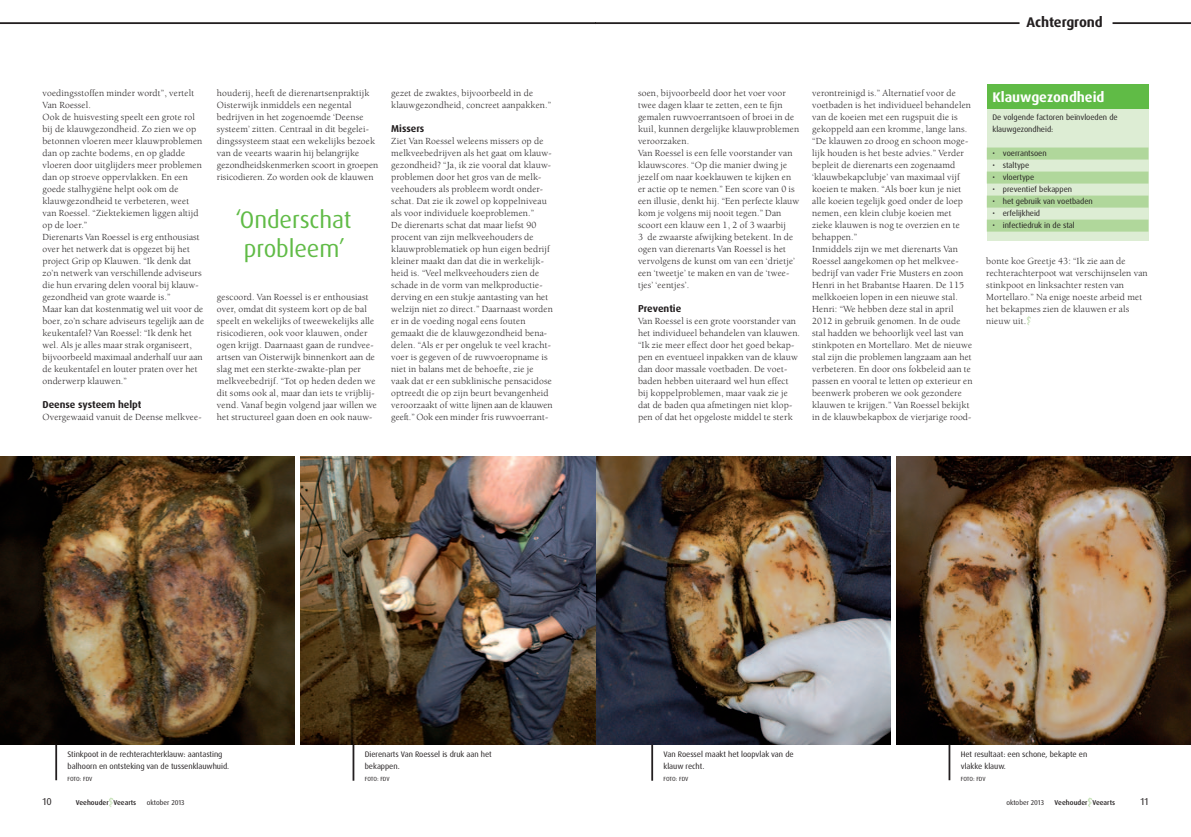
<style>
.page{position:relative;width:1191px;height:837px;background:#fff}
.page>*{position:absolute;margin:0;border:0;box-sizing:border-box;transform-origin:0 0}
.t1{font:24px/29px "Dax OT";letter-spacing:-.005em;color:#60bb46;text-align:center}
.t2{font:700 14px "Dax OT";letter-spacing:-.005em;color:#fff}
.t3{font:700 14px "Dax OT";letter-spacing:-.005em;color:#231f20}
.t4{font:700 10px "Dax OT";letter-spacing:-.005em;color:#231f20}
.t5{font:10px "Dax OT";color:#231f20}
.t6{font:9.6px/12px "Berkeley Std";letter-spacing:.015em;color:#231f20}
.t7{font:8px/12px "Dax OT";letter-spacing:-.005em;color:#231f20}
.t8{font:500 7px "Dax OT";letter-spacing:.005em;color:#231f20}
.t9{font:7px "Dax OT";color:#231f20}
.t10{font:6px "Dax OT";color:#231f20}
</style>
<div class="page">
<img style="left:595px;top:456px;width:296px;height:288px">
<img style="left:0;top:456px;width:295px;height:288px">
<img style="left:896px;top:456px;width:295px;height:288px">
<img style="left:300px;top:456px;width:295px;height:288px">
<div style="left:986px;top:84px;width:162px;height:156px;background:#ddedd4"></div>
<div style="left:986px;top:147px;width:162px;height:12px;background:#b0d79b"></div>
<div style="left:986px;top:171px;width:162px;height:12px;background:#b0d79b"></div>
<div style="left:986px;top:195px;width:162px;height:12px;background:#b0d79b"></div>
<div style="left:986px;top:219px;width:162px;height:12px;background:#b0d79b"></div>
<div style="left:986px;top:84px;width:162px;height:24px;background:#60bb46"></div>
<hr style="left:0;top:22px;width:595px;height:2px;background:#231f20">
<svg style="left:109px;top:797px;width:4px;height:9px"></svg>
<hr style="left:595px;top:22px;width:424px;height:2px;background:#231f20">
<hr style="left:1112px;top:22px;width:79px;height:2px;background:#231f20">
<svg style="left:1088px;top:797px;width:4px;height:9px"></svg>
<svg style="left:1026px;top:316px;width:5px;height:9px"></svg>
<hr style="left:651px;top:744px;width:2px;height:36px;background:#231f20">
<hr style="left:55px;top:744px;width:2px;height:36px;background:#231f20">
<hr style="left:948px;top:744px;width:2px;height:36px;background:#231f20">
<hr style="left:352px;top:744px;width:2px;height:36px;background:#231f20">
<p class="t6" style="left:43px;top:87px;width:163px">voedingsstoffen minder wordt”, vertelt Van Roessel.<br>Ook de huisvesting speelt een grote rol bij de klauwgezondheid. Zo zien we op betonnen vloeren meer klauwproblemen dan op zachte bodems, en op gladde vloeren door uitglijders meer problemen dan op stroeve oppervlakken. En een goede stalhygiëne helpt ook om de klauwgezondheid te verbeteren, weet van Roessel. “Ziektekiemen liggen altijd op de loer.”<br>Dierenarts Van Roessel is erg enthousiast over het netwerk dat is opgezet bij het project Grip op Klauwen. “Ik denk dat zo’n netwerk van verschillende adviseurs die hun ervaring delen vooral bij klauw&shy;gezondheid van grote waarde is.”<br>Maar kan dat kostenmatig wel uit voor de boer, zo’n schare adviseurs tegelijk aan de keukentafel? Van Roessel: “Ik denk het wel. Als je alles maar strak organiseert, bijvoorbeeld maximaal anderhalf uur aan de keukentafel en louter praten over het onderwerp klauwen.”</p>
<p class="t4" style="left:43px;top:398px;width:100px">Deense systeem helpt</p>
<p class="t6" style="left:43px;top:411px;width:161px">Overgewaaid vanuit de Deense melkvee-</p>
<p class="t6" style="left:217px;top:87px;width:163px">houderij, heeft de dierenartsenpraktijk Oisterwijk inmiddels een negental bedrijven in het zogenoemde ‘Deense systeem’ zitten. Centraal in dit begelei&shy;dingssysteem staat een wekelijks bezoek van de veearts waarin hij belangrijke gezondheidskenmerken scoort in groepen risicodieren. Zo worden ook de klauwen</p>
<h1 class="t1" style="left:235px;top:205px;width:118px">‘Onderschat probleem’</h1>
<p class="t6" style="left:217px;top:291px;width:162px">gescoord. Van Roessel is er enthousiast over, omdat dit systeem kort op de bal speelt en wekelijks of tweewekelijks alle risicodieren, ook voor klauwen, onder ogen krijgt. Daarnaast gaan de rundvee&shy;artsen van Oisterwijk binnenkort aan de slag met een sterkte-zwakte-plan per melkveebedrijf. “Tot op heden deden we dit soms ook al, maar dan iets te vrijblij&shy;vend. Vanaf begin volgend jaar willen we het structureel gaan doen en ook nauw-</p>
<p class="t6" style="left:391px;top:87px;width:161px">gezet de zwaktes, bijvoorbeeld in de klauwgezondheid, concreet aanpakken.”</p>
<p class="t4" style="left:391px;top:122px;width:35px">Missers</p>
<p class="t6" style="left:391px;top:135px;width:163px">Ziet Van Roessel weleens missers op de melkveebedrijven als het gaat om klauw&shy;gezondheid? “Ja, ik zie vooral dat klauw&shy;problemen door het gros van de melk&shy;veehouders als probleem wordt onder&shy;schat. Dat zie ik zowel op koppelniveau als voor individuele koeproblemen.”<br>De dierenarts schat dat maar liefst 90 procent van zijn melkveehouders de klauwproblematiek op hun eigen bedrijf kleiner maakt dan dat die in werkelijk&shy;heid is. “Veel melkveehouders zien de schade in de vorm van melkproductie&shy;derving en een stukje aantasting van het welzijn niet zo direct.” Daarnaast worden er in de voeding nogal eens fouten gemaakt die de klauwgezondheid bena&shy;delen. “Als er per ongeluk te veel kracht&shy;voer is gegeven of de ruwvoeropname is niet in balans met de behoefte, zie je vaak dat er een subklinische pensacidose optreedt die op zijn beurt bevangenheid veroorzaakt of witte lijnen aan de klauwen geeft.” Ook een minder fris ruwvoerrant-</p>
<h2 class="t3" style="left:1026px;top:13px;width:78px">Achtergrond</h2>
<p class="t6" style="left:638px;top:87px;width:163px">soen, bijvoorbeeld door het voer voor twee dagen klaar te zetten, een te fijn gemalen ruwvoerrantsoen of broei in de kuil, kunnen dergelijke klauwproblemen veroorzaken.<br>Van Roessel is een felle voorstander van klauwscores. “Op die manier dwing je jezelf om naar koeklauwen te kijken en er actie op te nemen.” Een score van 0 is een illusie, denkt hij. “Een perfecte klauw kom je volgens mij nooit tegen.” Dan scoort een klauw een 1, 2 of 3 waarbij<br>3 de zwaarste afwijking betekent. In de ogen van dierenarts Van Roessel is het vervolgens de kunst om van een ‘drietje’ een ‘tweetje’ te maken en van de ‘twee&shy;tjes’ ‘eentjes’.</p>
<p class="t4" style="left:638px;top:302px;width:45px">Preventie</p>
<p class="t6" style="left:638px;top:315px;width:164px">Van Roessel is een grote voorstander van het individueel behandelen van klauwen. “Ik zie meer effect door het goed bekap&shy;pen en eventueel inpakken van de klauw dan door massale voetbaden. De voet&shy;baden hebben uiteraard wel hun effect bij koppelproblemen, maar vaak zie je dat de baden qua afmetingen niet klop&shy;pen of dat het opgeloste middel te sterk</p>
<p class="t6" style="left:812px;top:87px;width:162px">verontreinigd is.” Alternatief voor de voetbaden is het individueel behandelen van de koeien met een rugspuit die is gekoppeld aan een kromme, lange lans. “De klauwen zo droog en schoon moge&shy;lijk houden is het beste advies.” Verder bepleit de dierenarts een zogenaamd ‘klauwbekapclubje’ van maximaal vijf koeien te maken. “Als boer kun je niet alle koeien tegelijk goed onder de loep nemen, een klein clubje koeien met zieke klauwen is nog te overzien en te behappen.”<br>Inmiddels zijn we met dierenarts Van Roessel aangekomen op het melkvee&shy;bedrijf van vader Frie Musters en zoon Henri in het Brabantse Haaren. De 115 melkkoeien lopen in een nieuwe stal.<br>Henri: “We hebben deze stal in april 2012 in gebruik genomen. In de oude stal hadden we behoorlijk veel last van stinkpoten en Mortellaro. Met de nieuwe stal zijn die problemen langzaam aan het verbeteren. En door ons fokbeleid aan te passen en vooral te letten op exterieur en beenwerk proberen we ook gezondere klauwen te krijgen.” Van Roessel bekijkt in de klauwbekapbox de vierjarige rood-</p>
<h2 class="t2" style="left:992px;top:88px;width:114px">Klauwgezondheid</h2>
<p class="t7" style="left:992px;top:111px;width:127px">De volgende factoren beïnvloeden de klauwgezondheid:</p>
<p class="t7" style="left:992px;top:147px;width:56px">• voerrantsoen</p>
<p class="t7" style="left:992px;top:159px;width:38px">• staltype</p>
<p class="t7" style="left:992px;top:171px;width:43px">• vloertype</p>
<p class="t7" style="left:992px;top:183px;width:81px">• preventief bekappen</p>
<p class="t7" style="left:992px;top:195px;width:102px">• het gebruik van voetbaden</p>
<p class="t7" style="left:992px;top:207px;width:49px">• erfelijkheid</p>
<p class="t7" style="left:992px;top:219px;width:84px">• infectiedruk in de stal</p>
<p class="t6" style="left:986px;top:255px;width:163px">bonte koe Greetje 43: “Ik zie aan de rechterachterpoot wat verschijnselen van stinkpoot en linksachter resten van Mortellaro.” Na enige noeste arbeid met het bekapmes zien de klauwen er als nieuw uit.</p>
<p class="t7" style="left:68px;top:747px;width:163px">Stinkpoot in de rechterachterklauw: aantasting balhoorn en ontsteking van de tussenklauwhuid.</p>
<p class="t10" style="left:68px;top:774px;width:26px">Foto: FDV</p>
<p class="t5" style="left:43px;top:794px;width:11px">10</p>
<p class="t8" style="left:76px;top:797px;width:62px">Veehouder Veearts</p>
<p class="t9" style="left:147px;top:797px;width:39px">oktober 2013</p>
<p class="t7" style="left:365px;top:747px;width:129px">Dierenarts Van Roessel is druk aan het bekappen.</p>
<p class="t10" style="left:365px;top:774px;width:26px">Foto: FDV</p>
<p class="t7" style="left:663px;top:747px;width:132px">Van Roessel maakt het loopvlak van de klauw recht.</p>
<p class="t10" style="left:663px;top:774px;width:26px">Foto: FDV</p>
<p class="t7" style="left:960px;top:747px;width:128px">Het resultaat: een schone, bekapte en vlakke klauw.</p>
<p class="t10" style="left:960px;top:774px;width:26px">Foto: FDV</p>
<p class="t9" style="left:1006px;top:797px;width:39px">oktober 2013</p>
<p class="t8" style="left:1054px;top:797px;width:62px">Veehouder Veearts</p>
<p class="t5" style="left:1140px;top:794px;width:9px">11</p>
</div>
